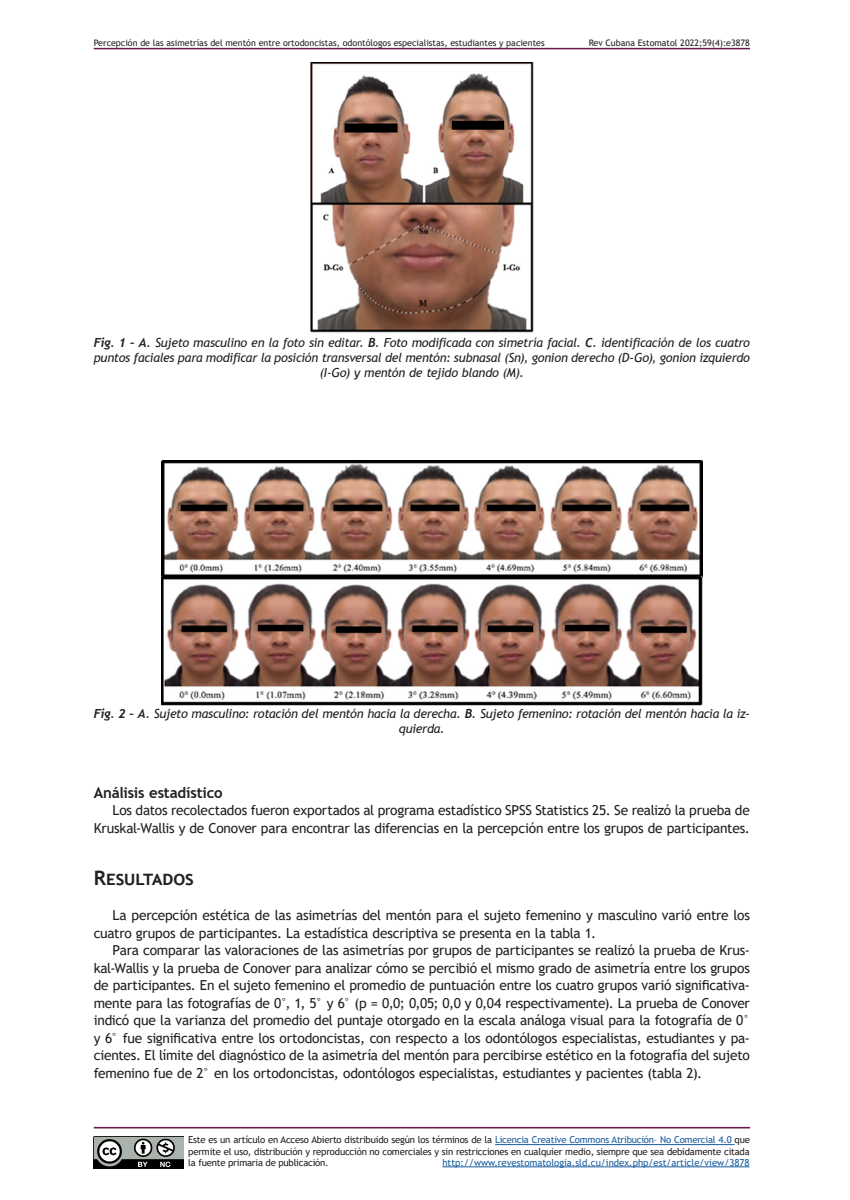
<style>
.page{position:relative;width:850px;height:1200px;background:#fff}
.page>*{position:absolute;margin:0;border:0;box-sizing:border-box;transform-origin:0 0}
._01_Val{font:700 20px "Trebuchet MS";color:#231f20}
._02_Val{font:700 15px "Trebuchet MS";letter-spacing:-.015em;color:#231f20}
._00_Cuerpo_de_texto{font:13.75px/17.5px "Trebuchet MS";letter-spacing:-.02em;color:#231f20;text-align:right}
.Textos_figura_y_tabl{font:italic 12.5px/15px "Trebuchet MS";letter-spacing:-.025em;color:#231f20;text-align:center}
.t1{font:9.56px/11.5px "Trebuchet MS";letter-spacing:-.02em;color:#231f20;text-align:justify}
.t2{font:9.56px "Trebuchet MS";color:#175d9e}
.t3{font:8.94px "Trebuchet MS";color:#231f20}
.s1{font-family:"Trebuchet";font-weight:700}
.s2{color:#175d9e}
</style>
<div class="page">
<hr style="left:495px;top:1144px;width:240px;height:1px;background:#175d9e">
<hr style="left:442px;top:1167px;width:308px;height:1px;background:#175d9e">
<img style="left:94px;top:1136px;width:90px;height:33px">
<hr style="left:94px;top:1127px;width:656px;height:1px;background:#6d164b">
<hr style="left:94px;top:48px;width:656px;height:1px;background:#6d164b">
<img style="left:310px;top:63px;width:224px;height:270px">
<img style="left:162px;top:460px;width:540px;height:246px">
<p class="t3" style="left:94px;top:37px;width:453px">Percepción de las asimetrías del mentón entre ortodoncistas, odontólogos especialistas, estudiantes y pacientes</p>
<p class="t3" style="left:589px;top:37px;width:163px">Rev Cubana Estomatol 2022;59(4):e3878</p>
<p class="Textos_figura_y_tabl" style="left:94px;top:335px;width:658px"><span class="s1">Fig. 1 – A</span>. Sujeto masculino en la foto sin editar. <span class="s1">B</span>. Foto modificada con simetría facial. <span class="s1">C</span>. identificación de los cuatro puntos faciales para modificar la posición transversal del mentón: subnasal (Sn), gonion derecho (D-Go), gonion izquierdo (I-Go) y mentón de tejido blando (M).</p>
<p class="Textos_figura_y_tabl" style="left:94px;top:706px;width:658px"><span class="s1">Fig. 2 – A.</span> Sujeto masculino: rotación del mentón hacia la derecha. <span class="s1">B</span>. Sujeto femenino: rotación del mentón hacia la iz&shy;quierda.</p>
<p class="_02_Val" style="left:94px;top:783px;width:130px">Análisis estadístico</p>
<p class="_00_Cuerpo_de_texto" style="left:94px;top:801px;width:658px">Los datos recolectados fueron exportados al programa estadístico SPSS Statistics 25. Se realizó la prueba de<br>Kruskal-Wallis y de Conover para encontrar las diferencias en la percepción entre los grupos de participantes.</p>
<p class="_01_Val" style="left:94px;top:865px;width:101px">Resultados</p>
<p class="_00_Cuerpo_de_texto" style="left:94px;top:906px;width:658px;text-align:left;text-indent:19px">La percepción estética de las asimetrías del mentón para el sujeto femenino y masculino varió entre los cuatro grupos de participantes. La estadística descriptiva se presenta en la tabla 1.</p>
<p class="_00_Cuerpo_de_texto" style="left:94px;top:941px;width:658px;text-align:justify;text-indent:19px">Para comparar las valoraciones de las asimetrías por grupos de participantes se realizó la prueba de Krus&shy;kal-Wallis y la prueba de Conover para analizar cómo se percibió el mismo grado de asimetría entre los grupos de participantes. En el sujeto femenino el promedio de puntuación entre los cuatro grupos varió significativa&shy;mente para las fotografías de 0°, 1, 5° y 6° (p = 0,0; 0,05; 0,0 y 0,04 respectivamente). La prueba de Conover indicó que la varianza del promedio del puntaje otorgado en la escala análoga visual para la fotografía de 0° y 6° fue significativa entre los ortodoncistas, con respecto a los odontólogos especialistas, estudiantes y pa&shy;cientes. El límite del diagnóstico de la asimetría del mentón para percibirse estético en la fotografía del sujeto femenino fue de 2° en los ortodoncistas, odontólogos especialistas, estudiantes y pacientes (tabla 2).</p>
<p class="t1" style="left:188px;top:1134px;width:563px">Este es un artículo en Acceso Abierto distribuido según los términos de la <span class="s2">Licencia Creative Commons Atribución– No Comercial 4.0</span> que permite el uso, distribución y reproducción no comerciales y sin restricciones en cualquier medio, siempre que sea debidamente citada la fuente primaria de publicación.</p>
<p class="t2" style="left:442px;top:1156px;width:309px">http://www.revestomatologia.sld.cu/index.php/est/article/view/3878</p>
</div>
